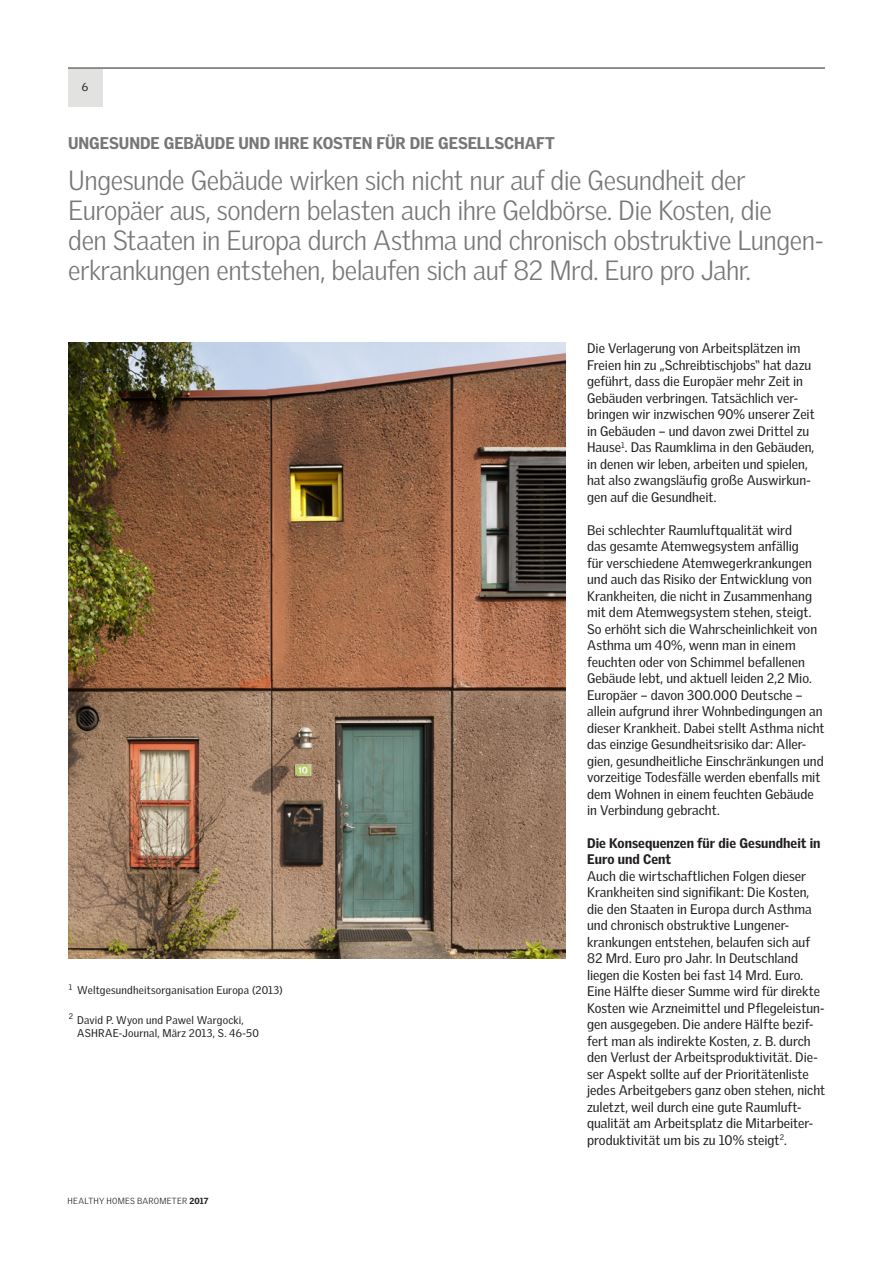
<style>
.page{position:relative;width:893px;height:1263px;background:#fff}
.page>*{position:absolute;margin:0;border:0;box-sizing:border-box;transform-origin:0 0}
.t1{font:300 27px/30px "Velux Gothic";letter-spacing:-.02em;color:#767778}
.t2{font:900 16.5px "Velux Gothic";letter-spacing:-.005em;color:#767778}
.t3{font:13.5px/16.5px "Velux Gothic";color:#231f20}
.t4{font:900 13.5px/16.2px "Velux Gothic";color:#231f20}
.t5{font:11.25px "Velux Gothic";color:#231f20}
.t6{font:10.8px/13px "Velux Gothic";letter-spacing:.015em;color:#231f20}
.t7{font:300 8.7px "Velux Gothic";letter-spacing:.025em;color:#231f20}
.s1{font-weight:900}
</style>
<div class="page">
<hr style="left:68px;top:68px;width:757px;height:1px;background:#231f20">
<div style="left:68px;top:69px;width:34px;height:38px;background:#e2e2e0"></div>
<img style="left:69px;top:343px;width:497px;height:616px">
<p class="t5" style="left:82px;top:80px;width:8px">6</p>
<p class="t2" style="left:68px;top:133px;width:488px">UNGESUNDE GEBÄUDE UND IHRE KOSTEN FÜR DIE GESELLSCHAFT</p>
<p class="t1" style="left:68px;top:165px;width:757px">Ungesunde Gebäude wirken sich nicht nur auf die Gesundheit der Europäer aus, sondern belasten auch ihre Geldbörse. Die Kosten, die<br>den Staaten in Europa durch Asthma und chronisch obstruktive Lungen&shy;erkrankungen entstehen, belaufen sich auf 82 Mrd. Euro pro Jahr.</p>
<p class="t6" style="left:69px;top:984px;width:216px"><sup>1</sup> Weltgesundheitsorganisation Europa (2013)</p>
<p class="t6" style="left:77px;top:1013px;width:183px;text-indent:-9px"><sup>2</sup> David P. Wyon und Pawel Wargocki,<br>ASHRAE-Journal, März 2013, S. 46-50</p>
<p class="t7" style="left:68px;top:1195px;width:142px">HEALTHY HOMES BAROMETER <span class="s1">2017</span></p>
<p class="t3" style="left:587px;top:340px;width:229px">Die Verlagerung von Arbeitsplätzen im Freien hin zu „Schreibtischjobs“ hat dazu geführt, dass die Europäer mehr Zeit in Gebäuden verbringen. Tatsächlich ver&shy;bringen wir inzwischen 90% unserer Zeit in Gebäuden – und davon zwei Drittel zu Hause<sup>1</sup>. Das Raumklima in den Gebäuden, in denen wir leben, arbeiten und spielen, hat also zwangsläufig große Auswirkun&shy;gen auf die Gesundheit.</p>
<p class="t3" style="left:587px;top:521px;width:239px">Bei schlechter Raumluftqualität wird<br>das gesamte Atemwegsystem anfällig<br>für verschiedene Atemwegerkrankungen und auch das Risiko der Entwicklung von Krankheiten, die nicht in Zusammenhang mit dem Atemwegsystem stehen, steigt.<br>So erhöht sich die Wahrscheinlichkeit von Asthma um 40%, wenn man in einem feuchten oder von Schimmel befallenen Gebäude lebt, und aktuell leiden 2,2 Mio.<br>Europäer – davon 300.000 Deutsche – allein aufgrund ihrer Wohnbedingungen an dieser Krankheit. Dabei stellt Asthma nicht das einzige Gesundheitsrisiko dar: Aller&shy;gien, gesundheitliche Einschränkungen und vorzeitige Todesfälle werden ebenfalls mit dem Wohnen in einem feuchten Gebäude in Verbindung gebracht.</p>
<p class="t4" style="left:587px;top:835px;width:235px">Die Konsequenzen für die Gesundheit in<br>Euro und Cent</p>
<p class="t3" style="left:587px;top:867px;width:240px">Auch die wirtschaftlichen Folgen dieser Krankheiten sind signifikant: Die Kosten, die den Staaten in Europa durch Asthma und chronisch obstruktive Lungener&shy;krankungen entstehen, belaufen sich auf 82 Mrd. Euro pro Jahr. In Deutschland liegen die Kosten bei fast 14 Mrd. Euro.<br>Eine Hälfte dieser Summe wird für direkte Kosten wie Arzneimittel und Pflegeleistun&shy;gen ausgegeben. Die andere Hälfte bezif&shy;fert man als indirekte Kosten, z. B. durch den Verlust der Arbeitsproduktivität. Die&shy;ser Aspekt sollte auf der Prioritätenliste jedes Arbeitgebers ganz oben stehen, nicht zuletzt, weil durch eine gute Raumluft&shy;qualität am Arbeitsplatz die Mitarbeiter&shy;produktivität um bis zu 10% steigt<sup>2</sup>.</p>
</div>
